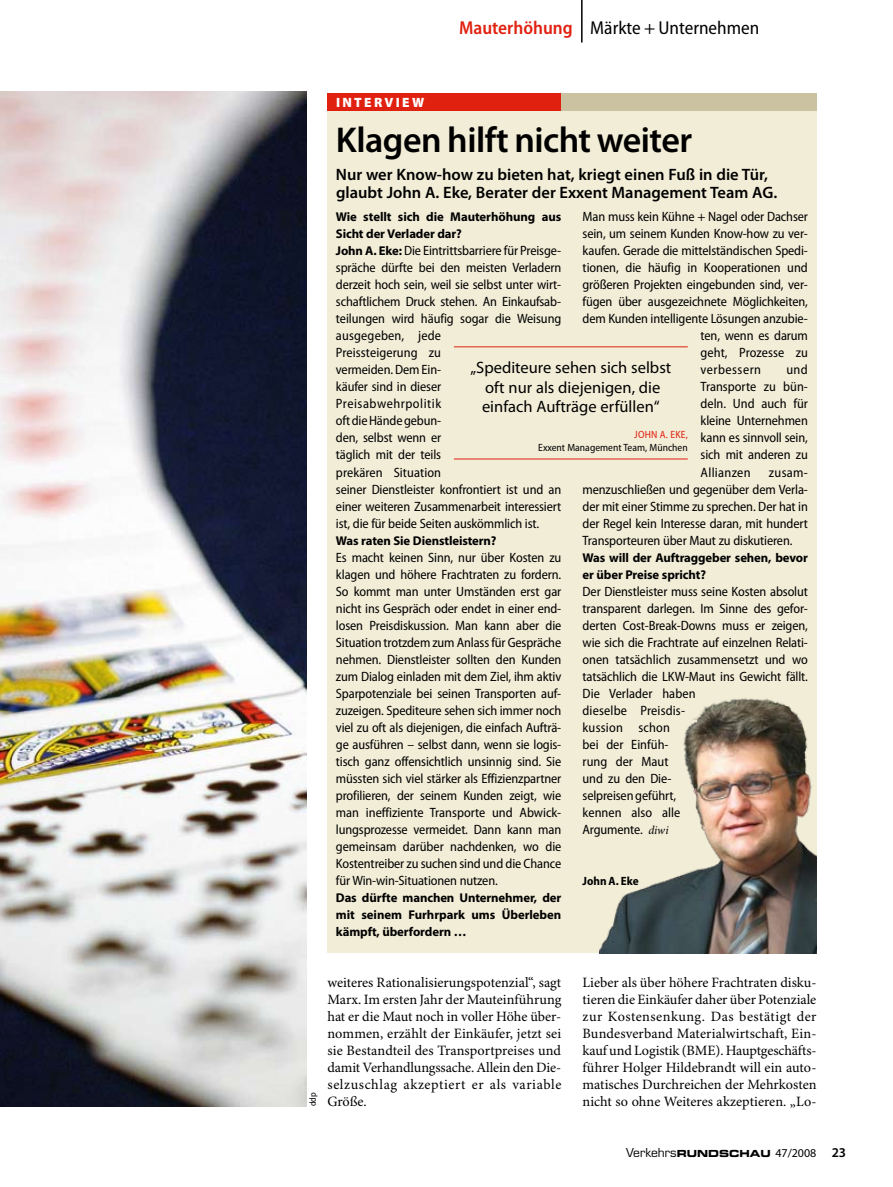
<style>
.page{position:relative;width:893px;height:1187px;background:#fff}
.page>*{position:absolute;margin:0;border:0;box-sizing:border-box;transform-origin:0 0}
.t1{font:600 36px "Myriad Pro";letter-spacing:-.015em;color:#000}
.t2{font:semi-condensed 18.75px "Myriad Pro";color:#000}
.t3{font:600 semi-condensed 18.75px "Myriad Pro";color:#e02110}
.t4{font:600 16.5px/18px "Myriad Pro";color:#000}
.t5{font:16.5px/19.5px "Myriad Pro";color:#000;text-align:center}
.t6{font:14.25px/17px "Minion Pro";letter-spacing:.005em;color:#000;text-align:justify}
.t7{font:semi-condensed 13.5px/17px "Myriad Pro";letter-spacing:-.01em;color:#000;text-align:justify}
.t8{font:semi-condensed 13.5px "Myriad Pro";letter-spacing:.035em;color:#000}
.t9{font:900 13.5px "Myriad Pro";letter-spacing:.17em;color:#fff}
.t10{font:700 12.75px/17px "Myriad Pro";letter-spacing:-.01em;color:#000}
.t11{font:700 semi-condensed 12px "Myriad Pro";color:#000}
.t12{font:semi-condensed 10.5px "Myriad Pro";color:#000}
.t13{font:semi-condensed 10.5px "Myriad Pro";color:#e02110}
.t14{font:9.75px "Eurostile LT Std Bold Ex 2";color:#000}
.t15{font:semi-condensed 9px "Myriad Pro";color:#000}
.s1{font-weight:700;font-stretch:normal;font-size:12.75px}
.s2{font-family:"Minion Pro";font-style:italic;font-stretch:normal;font-size:12px}
.s3{font-family:"Eurostile LT Std";font-size:12px}
.s4{font-family:"Myriad Pro";font-size:12px}
.s5{font-family:"Myriad Pro";font-weight:600;font-size:13.5px}
</style>
<div class="page">
<hr style="left:581px;top:0;width:2px;height:43px;background:#000">
<img style="left:0;top:91px;width:306px;height:1015px">
<div style="left:327px;top:100px;width:489px;height:852px;background:#f2edd7"></div>
<img style="left:600px;top:698px;width:216px;height:254px">
<div style="left:327px;top:93px;width:489px;height:17px;background:#cac2a0"></div>
<div style="left:327px;top:93px;width:234px;height:17px;background:#e02110"></div>
<hr style="left:454px;top:346px;width:234px;height:1px;background:#e02110">
<hr style="left:454px;top:458px;width:234px;height:1px;background:#e02110">
<h2 class="t3" style="left:459px;top:18px;width:115px">Mauterhöhung</h2>
<h2 class="t2" style="left:590px;top:18px;width:171px">Märkte + Unternehmen</h2>
<p class="t9" style="left:336px;top:93px;width:90px">INTERVI EW</p>
<h1 class="t1" style="left:336px;top:117px;width:358px">Klagen hilft nicht weiter</h1>
<p class="t4" style="left:336px;top:165px;width:443px">Nur wer Know-how zu bieten hat, kriegt einen Fuß in die Tür, glaubt John A. Eke, Berater der Exxent Management Team AG.</p>
<p class="t7" style="left:583px;top:208px;width:227px">Man muss kein Kühne + Nagel oder Dachser</p>
<p class="t7" style="left:583px;top:225px;width:227px">sein, um seinem Kunden Know-how zu ver-</p>
<p class="t7" style="left:583px;top:242px;width:227px">kaufen. Gerade die mittelständischen Spedi-</p>
<p class="t7" style="left:583px;top:259px;width:227px">tionen, die häufig in Kooperationen und</p>
<p class="t7" style="left:583px;top:276px;width:227px">größeren Projekten eingebunden sind, ver-</p>
<p class="t7" style="left:583px;top:293px;width:227px">fügen über ausgezeichnete Möglichkeiten,</p>
<p class="t7" style="left:583px;top:310px;width:227px">dem Kunden intelligente Lösungen anzubie-</p>
<p class="t7" style="left:701px;top:327px;width:109px">ten, wenn es darum</p>
<p class="t7" style="left:701px;top:344px;width:109px">geht, Prozesse zu</p>
<p class="t8" style="left:701px;top:362px;width:62px">verbessern</p>
<p class="t10" style="left:336px;top:208px;width:227px">Wie stellt sich die Mauterhöhung aus<br>Sicht der Verlader dar?</p>
<p class="t7" style="left:336px;top:242px;width:227px;text-align:left"><span class="s1">John A. Eke:</span> Die Eintrittsbarriere für Preisge&shy;spräche dürfte bei den meisten Verladern derzeit hoch sein, weil sie selbst unter wirt&shy;schaftlichem Druck stehen. An Einkaufsab&shy;teilungen wird häufig sogar die Weisung ausgegeben, jede<br>Preissteigerung zu<br>vermeiden. Dem Ein-<br>käufer sind in dieser<br>Preisabwehrpolitik<br>oft die Hände gebun-<br>den, selbst wenn er<br>täglich mit der teils<br>prekären Situation<br>seiner Dienstleister konfrontiert ist und an einer weiteren Zusammenarbeit interessiert ist, die für beide Seiten auskömmlich ist.</p>
<p class="t10" style="left:336px;top:531px;width:162px">Was raten Sie Dienstleistern?</p>
<p class="t7" style="left:336px;top:549px;width:227px">Es macht keinen Sinn, nur über Kosten zu klagen und höhere Frachtraten zu fordern.<br>So kommt man unter Umständen erst gar nicht ins Gespräch oder endet in einer end&shy;losen Preisdiskussion. Man kann aber die Situation trotzdem zum Anlass für Gespräche nehmen. Dienstleister sollten den Kunden zum Dialog einladen mit dem Ziel, ihm aktiv Sparpotenziale bei seinen Transporten auf&shy;zuzeigen. Spediteure sehen sich immer noch viel zu oft als diejenigen, die einfach Aufträ&shy;ge ausführen – selbst dann, wenn sie logis&shy;tisch ganz offensichtlich unsinnig sind. Sie müssten sich viel stärker als Effizienzpartner profilieren, der seinem Kunden zeigt, wie man ineffiziente Transporte und Abwick&shy;lungsprozesse vermeidet. Dann kann man gemeinsam darüber nachdenken, wo die Kostentreiber zu suchen sind und die Chance für Win-win-Situationen nutzen.</p>
<p class="t10" style="left:336px;top:888px;width:227px;text-align:justify">Das dürfte manchen Unternehmer, der mit seinem Furhrpark ums Überleben kämpft, überfordern …</p>
<p class="t5" style="left:470px;top:357px;width:202px">„Spediteure sehen sich selbst oft nur als diejenigen, die einfach Aufträge erfüllen“</p>
<p class="t13" style="left:634px;top:429px;width:55px">John A. eke,</p>
<p class="t12" style="left:538px;top:442px;width:151px">Exxent Management Team, München</p>
<p class="t7" style="left:701px;top:361px;width:109px;text-indent:86px">und Transporte zu bün&shy;deln. Und auch für kleine Unternehmen kann es sinnvoll sein, sich mit anderen zu Allianzen</p>
<p class="t7" style="left:583px;top:464px;width:227px;text-indent:186px">zusam&shy;menzuschließen und gegenüber dem Verla&shy;der mit einer Stimme zu sprechen. Der hat in der Regel kein Interesse daran, mit hundert Transporteuren über Maut zu diskutieren.</p>
<p class="t10" style="left:583px;top:548px;width:227px">Was will der Auftraggeber sehen, bevor er über Preise spricht?</p>
<p class="t7" style="left:583px;top:583px;width:227px;text-align:left">Der Dienstleister muss seine Kosten absolut transparent darlegen. Im Sinne des gefor&shy;derten Cost-Break-Downs muss er zeigen, wie sich die Frachtrate auf einzelnen Relati&shy;onen tatsächlich zusammensetzt und wo tatsächlich die LKW-Maut ins Gewicht fällt.<br>Die Verlader haben<br>dieselbe Preisdis-<br>kussion schon<br>bei der Einfüh-<br>rung der Maut<br>und zu den Die-<br>selpreisen geführt,<br>kennen also alle<br>Argumente. <span class="s2">diwi</span></p>
<p class="t11" style="left:583px;top:874px;width:58px">John A. Eke</p>
<p class="t15" style="left:308px;top:1106px;width:15px;rotate:-90deg">ddp</p>
<p class="t6" style="left:327px;top:974px;width:235px">weiteres Rationalisierungspotenzial“, sagt Marx. Im ersten Jahr der Mauteinführung hat er die Maut noch in voller Höhe über&shy;nommen, erzählt der Einkäufer, jetzt sei sie Bestandteil des Transportpreises und damit Verhandlungssache. Allein den Die&shy;selzuschlag akzeptiert er als variable Größe.</p>
<p class="t6" style="left:583px;top:974px;width:235px">Lieber als über höhere Frachtraten disku&shy;tieren die Einkäufer daher über Potenziale zur Kostensenkung. Das bestätigt der Bundesverband Materialwirtschaft, Ein&shy;kauf und Logistik (BME). Hauptgeschäfts&shy;führer Holger Hildebrandt will ein auto&shy;matisches Durchreichen der Mehrkosten nicht so ohne Weiteres akzeptieren. „Lo-</p>
<p class="t14" style="left:626px;top:1146px;width:221px"><span class="s3">Verkehrs</span>RUNDSCHAU <span class="s4">47/2008</span> <span class="s5">23</span></p>
</div>
